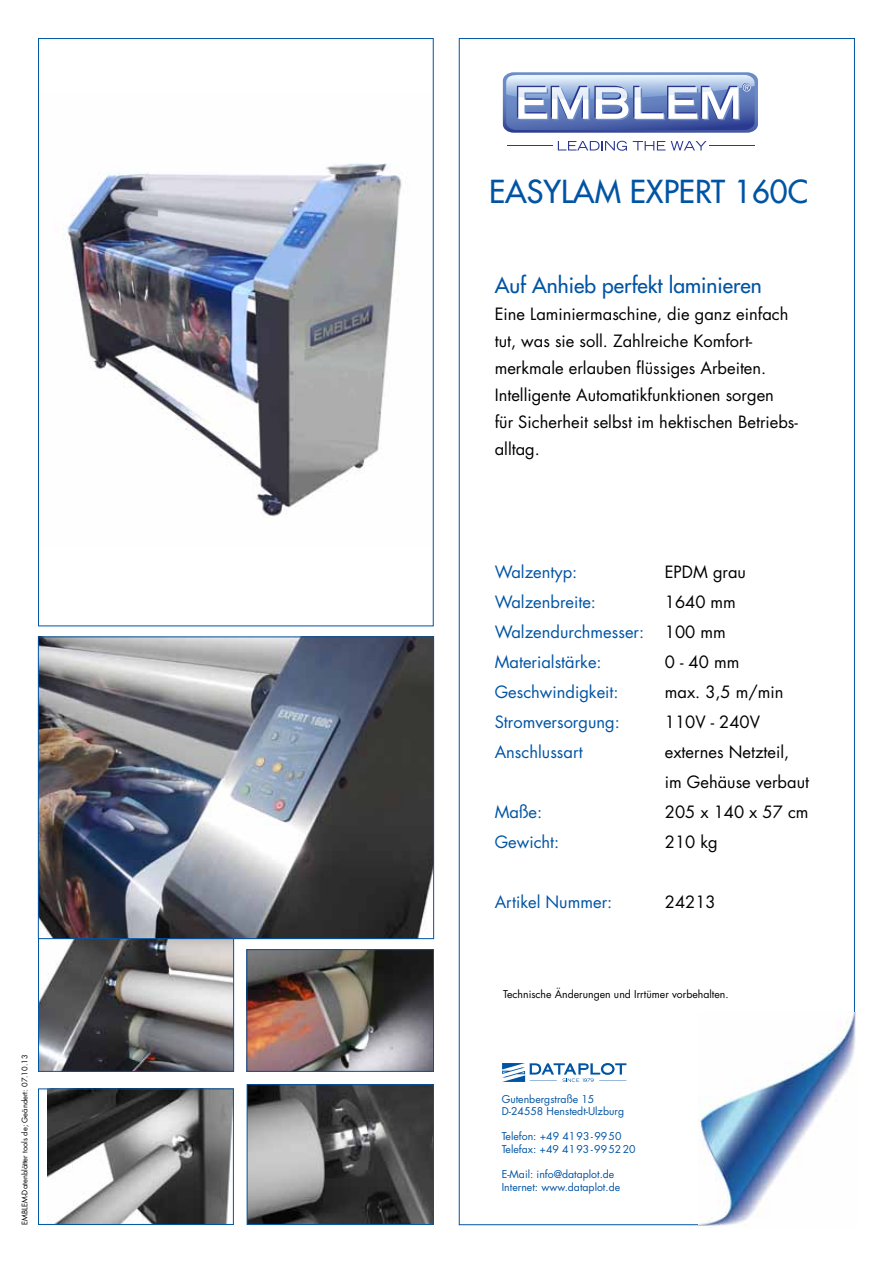
<style>
.page{position:relative;width:893px;height:1263px;background:#fff}
.page>*{position:absolute;margin:0;border:0;box-sizing:border-box;transform-origin:0 0}
.t1{font:30.9px "Futura";color:#0054a4}
.t2{font:21px "Futura";color:#0054a4}
.t3{font:16.5px/27px "Futura";color:#000}
.t4{font:16.5px "Futura";color:#0054a4}
.t5{font:10.5px/12.6px "Futura";color:#0054a4}
.t6{font:10.5px "Futura";color:#000}
.t7{font:7.5px "Futura";color:#000}
</style>
<div class="page">
<svg style="left:502px;top:1063px;width:124px;height:19px"></svg>
<img style="left:699px;top:1012px;width:157px;height:216px">
<svg style="left:503px;top:72px;width:255px;height:61px;background:#93a4cf"></svg>
<svg style="left:558px;top:141px;width:69px;height:10px"></svg>
<svg style="left:633px;top:141px;width:32px;height:9px"></svg>
<svg style="left:671px;top:141px;width:35px;height:9px"></svg>
<hr style="left:507px;top:145px;width:46px;height:1px;background:#2b3990">
<hr style="left:709px;top:145px;width:46px;height:1px;background:#2b3990">
<img style="left:249px;top:1086px;width:183px;height:137px">
<div style="left:247px;top:1084px;width:187px;height:141px;border:1px solid #0054a4"></div>
<img style="left:47px;top:1091px;width:185px;height:132px">
<div style="left:38px;top:1089px;width:196px;height:136px;border:1px solid #0054a4"></div>
<img style="left:40px;top:939px;width:192px;height:130px">
<div style="left:38px;top:915px;width:196px;height:156px;border:1px solid #0054a4"></div>
<img style="left:249px;top:951px;width:183px;height:118px">
<div style="left:247px;top:949px;width:187px;height:122px;border:1px solid #0054a4"></div>
<img style="left:40px;top:639px;width:392px;height:298px">
<div style="left:38px;top:637px;width:396px;height:302px;border:1px solid #0054a4"></div>
<img style="left:63px;top:163px;width:339px;height:355px">
<p class="t7" style="left:20px;top:1224px;width:171px;rotate:-90deg">EMBLEM-Datenblätter tools de; Geändert: 07.10.13</p>
<h1 class="t1" style="left:489px;top:172px;width:321px">EASYLAM EXPERT 160C</h1>
<p class="t2" style="left:495px;top:272px;width:268px">Auf Anhieb perfekt laminieren</p>
<p class="t3" style="left:495px;top:300px;width:305px">Eine Laminiermaschine, die ganz einfach tut, was sie soll. Zahlreiche Komfort&shy;merkmale erlauben flüssiges Arbeiten.<br>Intelligente Automatikfunktionen sorgen<br>für Sicherheit selbst im hektischen Betriebs&shy;alltag.</p>
<p class="t4" style="left:495px;top:561px;width:84px">Walzentyp:</p>
<p class="t3" style="left:665px;top:559px;width:83px">EPDM grau</p>
<p class="t4" style="left:495px;top:591px;width:103px">Walzenbreite:</p>
<p class="t3" style="left:665px;top:589px;width:73px">1640 mm</p>
<p class="t4" style="left:495px;top:621px;width:151px">Walzendurchmesser:</p>
<p class="t3" style="left:665px;top:619px;width:62px">100 mm</p>
<p class="t4" style="left:495px;top:651px;width:108px">Materialstärke:</p>
<p class="t3" style="left:665px;top:649px;width:76px">0 - 40 mm</p>
<p class="t4" style="left:495px;top:681px;width:125px">Geschwindigkeit:</p>
<p class="t3" style="left:665px;top:679px;width:120px">max. 3,5 m/min</p>
<p class="t4" style="left:495px;top:711px;width:127px">Stromversorgung:</p>
<p class="t3" style="left:665px;top:709px;width:97px">110V - 240V</p>
<p class="t4" style="left:495px;top:741px;width:90px">Anschlussart</p>
<p class="t3" style="left:665px;top:737px;width:146px;line-height:30px">externes Netzteil, im Gehäuse verbaut</p>
<p class="t4" style="left:495px;top:801px;width:49px">Maße:</p>
<p class="t3" style="left:665px;top:799px;width:145px">205 x 140 x 57 cm</p>
<p class="t4" style="left:495px;top:831px;width:66px">Gewicht:</p>
<p class="t3" style="left:665px;top:829px;width:54px">210 kg</p>
<p class="t4" style="left:495px;top:891px;width:119px">Artikel Nummer:</p>
<p class="t3" style="left:665px;top:889px;width:52px">24213</p>
<p class="t6" style="left:503px;top:987px;width:227px">Technische Änderungen und Irrtümer vorbehalten.</p>
<p class="t5" style="left:502px;top:1092px;width:124px">Gutenbergstraße 15<br>D-24558 Henstedt-Ulzburg</p>
<p class="t5" style="left:502px;top:1130px;width:135px">Telefon: +49 4193-9950<br>Telefax: +49 4193-995220</p>
<p class="t5" style="left:502px;top:1168px;width:120px">E-Mail: info@dataplot.de<br>Internet: www.dataplot.de</p>
</div>
